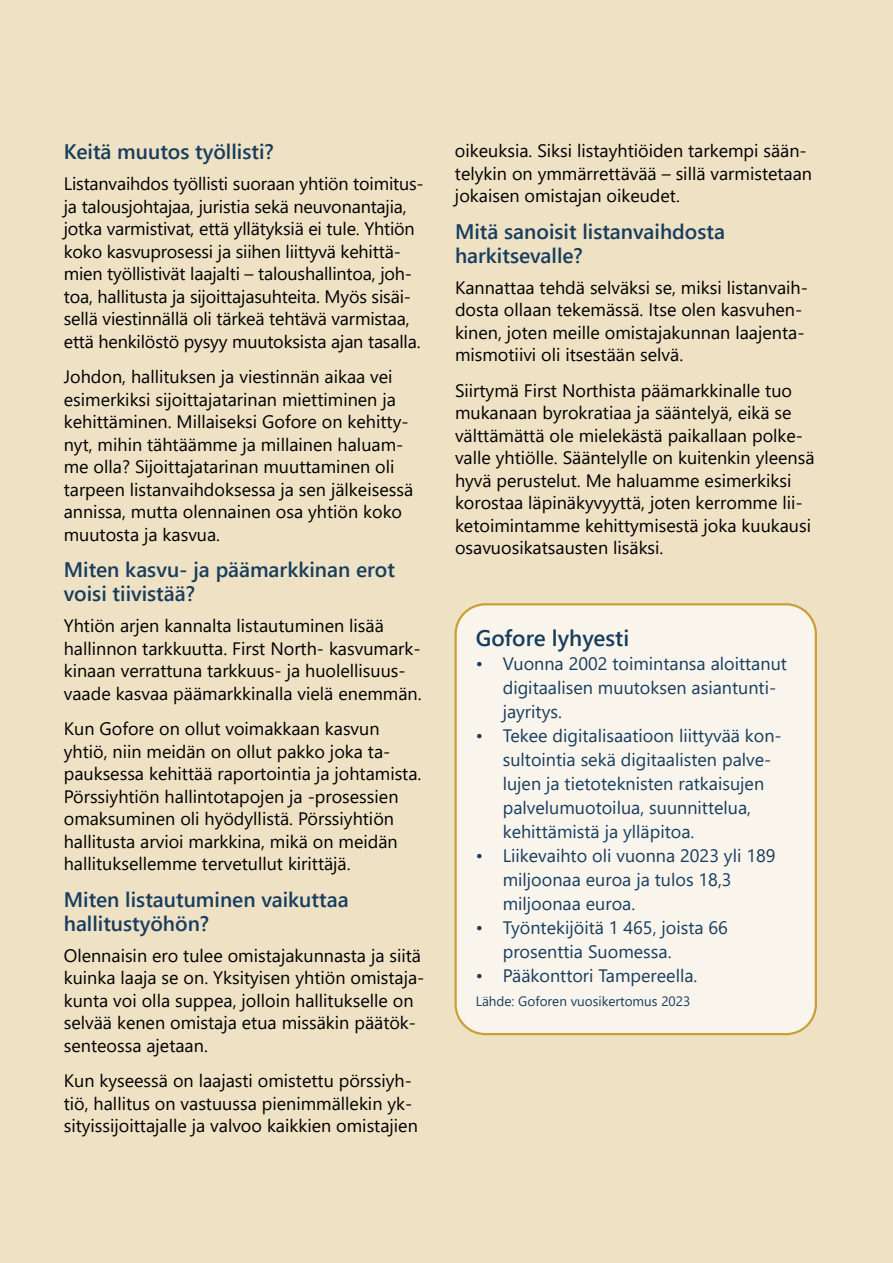
<style>
.page{position:relative;width:893px;height:1263px;background:#efe1c4}
.page>*{position:absolute;margin:0;border:0;box-sizing:border-box;transform-origin:0 0}
.t1{font:600 22.5px "Segoe UI";color:#173d5e}
.t2{font:600 21px/24px "Segoe UI";color:#173d5e}
.t3{font:18px/22.5px "Segoe UI";color:#000}
.t4{font:18px/24px "Segoe UI";color:#173d5e}
.t5{font:13.5px "Segoe UI";color:#173d5e}
</style>
<div class="page">
<div style="left:456px;top:604px;width:360px;height:430px;background:#faf5ec;border-radius:30px"></div>
<div style="left:454px;top:603px;width:363px;height:432px;border:2px solid #c9a035;border-radius:30px"></div>
<p class="t2" style="left:64px;top:138px;width:212px">Keitä muutos työllisti?</p>
<p class="t3" style="left:64px;top:171px;width:362px">Listanvaihdos työllisti suoraan yhtiön toimitus&shy;ja talousjohtajaa, juristia sekä neuvonantajia, jotka varmistivat, että yllätyksiä ei tule. Yhtiön koko kasvuprosessi ja siihen liittyvä kehittä&shy;mien työllistivät laajalti – taloushallintoa, joh&shy;toa, hallitusta ja sijoittajasuhteita. Myös sisäi&shy;sellä viestinnällä oli tärkeä tehtävä varmistaa, että henkilöstö pysyy muutoksista ajan tasalla.</p>
<p class="t3" style="left:64px;top:364px;width:351px">Johdon, hallituksen ja viestinnän aikaa vei esimerkiksi sijoittajatarinan miettiminen ja kehittäminen. Millaiseksi Gofore on kehitty&shy;nyt, mihin tähtäämme ja millainen haluam&shy;me olla? Sijoittajatarinan muuttaminen oli tarpeen listanvaihdoksessa ja sen jälkeisessä annissa, mutta olennainen osa yhtiön koko muutosta ja kasvua.</p>
<p class="t2" style="left:64px;top:556px;width:333px">Miten kasvu- ja päämarkkinan erot voisi tiivistää?</p>
<p class="t3" style="left:64px;top:613px;width:359px">Yhtiön arjen kannalta listautuminen lisää hallinnon tarkkuutta. First North- kasvumark&shy;kinaan verrattuna tarkkuus- ja huolellisuus&shy;vaade kasvaa päämarkkinalla vielä enemmän.</p>
<p class="t3" style="left:64px;top:716px;width:359px">Kun Gofore on ollut voimakkaan kasvun yhtiö, niin meidän on ollut pakko joka ta&shy;pauksessa kehittää raportointia ja johtamista.<br>Pörssiyhtiön hallintotapojen ja -prosessien omaksuminen oli hyödyllistä. Pörssiyhtiön hallitusta arvioi markkina, mikä on meidän hallituksellemme tervetullut kirittäjä.</p>
<p class="t2" style="left:64px;top:886px;width:286px">Miten listautuminen vaikuttaa hallitustyöhön?</p>
<p class="t3" style="left:64px;top:943px;width:362px">Olennaisin ero tulee omistajakunnasta ja siitä kuinka laaja se on. Yksityisen yhtiön omistaja&shy;kunta voi olla suppea, jolloin hallitukselle on selvää kenen omistaja etua missäkin päätök&shy;senteossa ajetaan.</p>
<p class="t3" style="left:64px;top:1068px;width:356px">Kun kyseessä on laajasti omistettu pörssiyh&shy;tiö, hallitus on vastuussa pienimmällekin yk&shy;sityissijoittajalle ja valvoo kaikkien omistajien</p>
<p class="t3" style="left:455px;top:138px;width:359px">oikeuksia. Siksi listayhtiöiden tarkempi sään&shy;telykin on ymmärrettävää – sillä varmistetaan jokaisen omistajan oikeudet.</p>
<p class="t2" style="left:455px;top:218px;width:272px">Mitä sanoisit listanvaihdosta harkitsevalle?</p>
<p class="t3" style="left:455px;top:275px;width:354px">Kannattaa tehdä selväksi se, miksi listanvaih&shy;dosta ollaan tekemässä. Itse olen kasvuhen&shy;kinen, joten meille omistajakunnan laajenta&shy;mismotiivi oli itsestään selvä.</p>
<p class="t3" style="left:455px;top:377px;width:361px">Siirtymä First Northista päämarkkinalle tuo mukanaan byrokratiaa ja sääntelyä, eikä se välttämättä ole mielekästä paikallaan polke&shy;valle yhtiölle. Sääntelylle on kuitenkin yleensä hyvä perustelut. Me haluamme esimerkiksi korostaa läpinäkyvyyttä, joten kerromme lii&shy;ketoimintamme kehittymisestä joka kuukausi osavuosikatsausten lisäksi.</p>
<p class="t1" style="left:476px;top:616px;width:155px">Gofore lyhyesti</p>
<p class="t4" style="left:503px;top:650px;width:286px;text-indent:-27px">• Vuonna 2002 toimintansa aloittanut digitaalisen muutoksen asiantunti&shy;jayritys.</p>
<p class="t4" style="left:503px;top:722px;width:281px;text-indent:-27px">• Tekee digitalisaatioon liittyvää kon&shy;sultointia sekä digitaalisten palve&shy;lujen ja tietoteknisten ratkaisujen palvelumuotoilua, suunnittelua, kehittämistä ja ylläpitoa.</p>
<p class="t4" style="left:503px;top:841px;width:274px;text-indent:-27px">• Liikevaihto oli vuonna 2023 yli 189 miljoonaa euroa ja tulos 18,3 miljoonaa euroa.</p>
<p class="t4" style="left:503px;top:913px;width:227px;text-indent:-27px">• Työntekijöitä 1 465, joista 66 prosenttia Suomessa.</p>
<p class="t4" style="left:476px;top:961px;width:223px">• Pääkonttori Tampereella.</p>
<p class="t5" style="left:476px;top:988px;width:216px">Lähde: Goforen vuosikertomus 2023</p>
</div>
